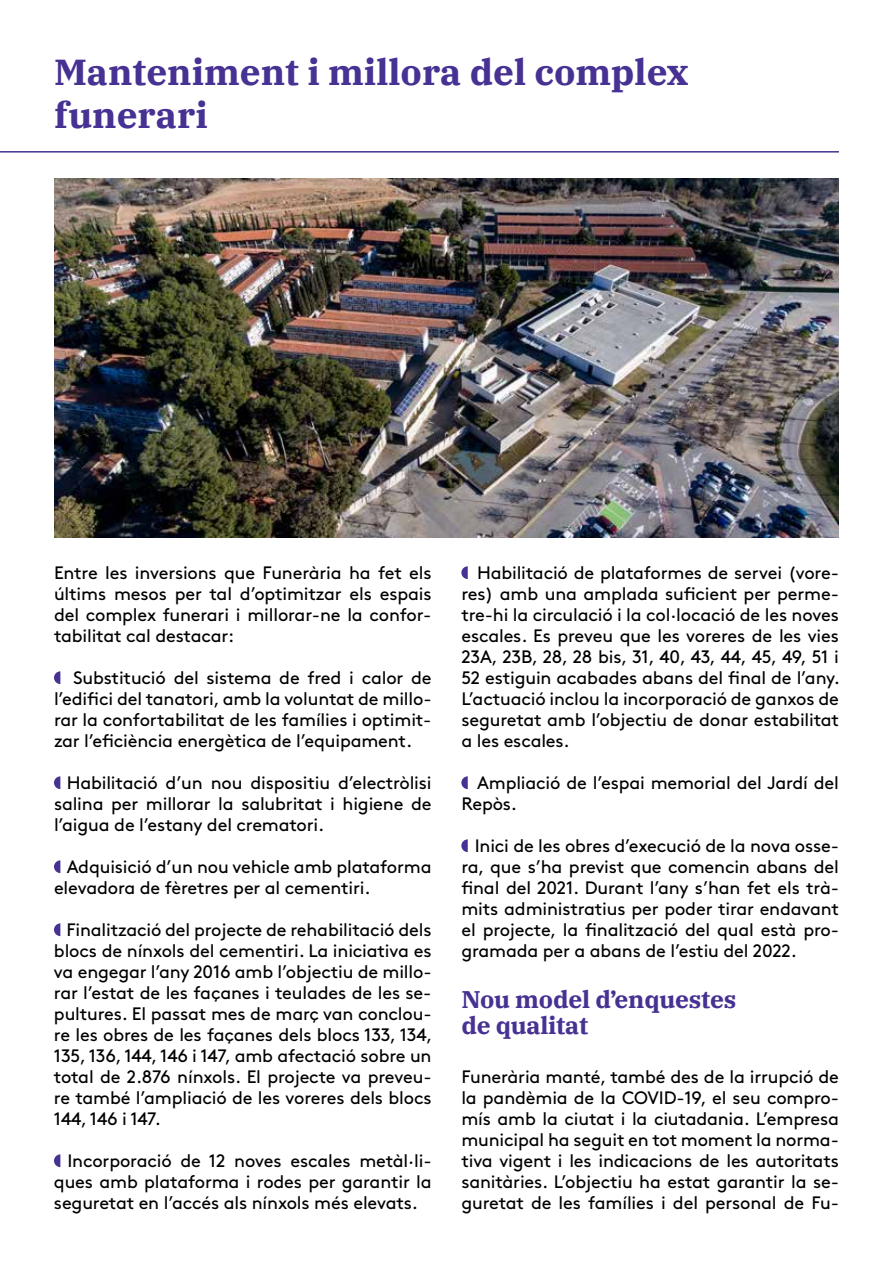
<style>
.page{position:relative;width:893px;height:1263px;background:#fff}
.page>*{position:absolute;margin:0;border:0;box-sizing:border-box;transform-origin:0 0}
.t1{font:700 36px/43.2px "IBM Plex Serif";color:#473192}
.t2{font:700 24px/25.5px "IBM Plex Serif";letter-spacing:-.01em;color:#473192}
.t3{font:18px/21px "Brown";letter-spacing:-.01em;color:#000;text-align:justify}
</style>
<div class="page">
<svg style="left:54px;top:671px;width:6px;height:13px"></svg>
<svg style="left:54px;top:776px;width:6px;height:13px"></svg>
<svg style="left:54px;top:860px;width:6px;height:13px"></svg>
<svg style="left:54px;top:923px;width:6px;height:13px"></svg>
<svg style="left:54px;top:1154px;width:6px;height:13px"></svg>
<svg style="left:461px;top:566px;width:7px;height:13px"></svg>
<svg style="left:461px;top:776px;width:7px;height:13px"></svg>
<svg style="left:461px;top:839px;width:7px;height:13px"></svg>
<hr style="left:0;top:151px;width:839px;height:2px;background:#473192">
<img style="left:54px;top:179px;width:785px;height:358px">
<h1 class="t1" style="left:54px;top:48px;width:636px">Manteniment i millora del complex funerari</h1>
<p class="t3" style="left:54px;top:561px;width:379px">Entre les inversions que Funerària ha fet els últims mesos per tal d’optimitzar els espais del complex funerari i millorar-ne la confor&shy;tabilitat cal destacar:</p>
<p class="t3" style="left:54px;top:666px;width:379px;text-indent:19px">Substitució del sistema de fred i calor de l’edifici del tanatori, amb la voluntat de millo&shy;rar la confortabilitat de les famílies i optimit&shy;zar l’eficiència energètica de l’equipament.</p>
<p class="t3" style="left:54px;top:771px;width:379px;text-indent:13px">Habilitació d’un nou dispositiu d’electròlisi salina per millorar la salubritat i higiene de l’aigua de l’estany del crematori.</p>
<p class="t3" style="left:54px;top:855px;width:379px;text-indent:13px">Adquisició d’un nou vehicle amb plataforma elevadora de fèretres per al cementiri.</p>
<p class="t3" style="left:54px;top:918px;width:380px;text-indent:12px">Finalització del projecte de rehabilitació dels blocs de nínxols del cementiri. La iniciativa es va engegar l’any 2016 amb l’objectiu de millo&shy;rar l’estat de les façanes i teulades de les se&shy;pultures. El passat mes de març van conclou&shy;re les obres de les façanes dels blocs 133, 134, 135, 136, 144, 146 i 147, amb afectació sobre un total de 2.876 nínxols. El projecte va preveu&shy;re també l’ampliació de les voreres dels blocs 144, 146 i 147.</p>
<p class="t3" style="left:54px;top:1149px;width:379px;text-indent:13px">Incorporació de 12 noves escales metàl·li&shy;ques amb plataforma i rodes per garantir la seguretat en l’accés als nínxols més elevats.</p>
<p class="t3" style="left:461px;top:561px;width:380px;text-indent:16px">Habilitació de plataformes de servei (vore&shy;res) amb una amplada suficient per perme&shy;tre-hi la circulació i la col·locació de les noves escales. Es preveu que les voreres de les vies 23A, 23B, 28, 28 bis, 31, 40, 43, 44, 45, 49, 51 i 52 estiguin acabades abans del final de l’any.<br>L’actuació inclou la incorporació de ganxos de seguretat amb l’objectiu de donar estabilitat a les escales.</p>
<p class="t3" style="left:461px;top:771px;width:379px;text-indent:16px">Ampliació de l’espai memorial del Jardí del<br>Repòs.</p>
<p class="t3" style="left:461px;top:834px;width:379px;text-indent:13px">Inici de les obres d’execució de la nova osse&shy;ra, que s’ha previst que comencin abans del final del 2021. Durant l’any s’han fet els trà&shy;mits administratius per poder tirar endavant el projecte, la finalització del qual està pro&shy;gramada per a abans de l’estiu del 2022.</p>
<h2 class="t2" style="left:461px;top:985px;width:276px">Nou model d’enquestes de qualitat</h2>
<p class="t3" style="left:461px;top:1065px;width:379px">Funerària manté, també des de la irrupció de la pandèmia de la COVID-19, el seu compro&shy;mís amb la ciutat i la ciutadania. L’empresa municipal ha seguit en tot moment la norma&shy;tiva vigent i les indicacions de les autoritats sanitàries. L’objectiu ha estat garantir la se&shy;guretat de les famílies i del personal de Fu-</p>
</div>
